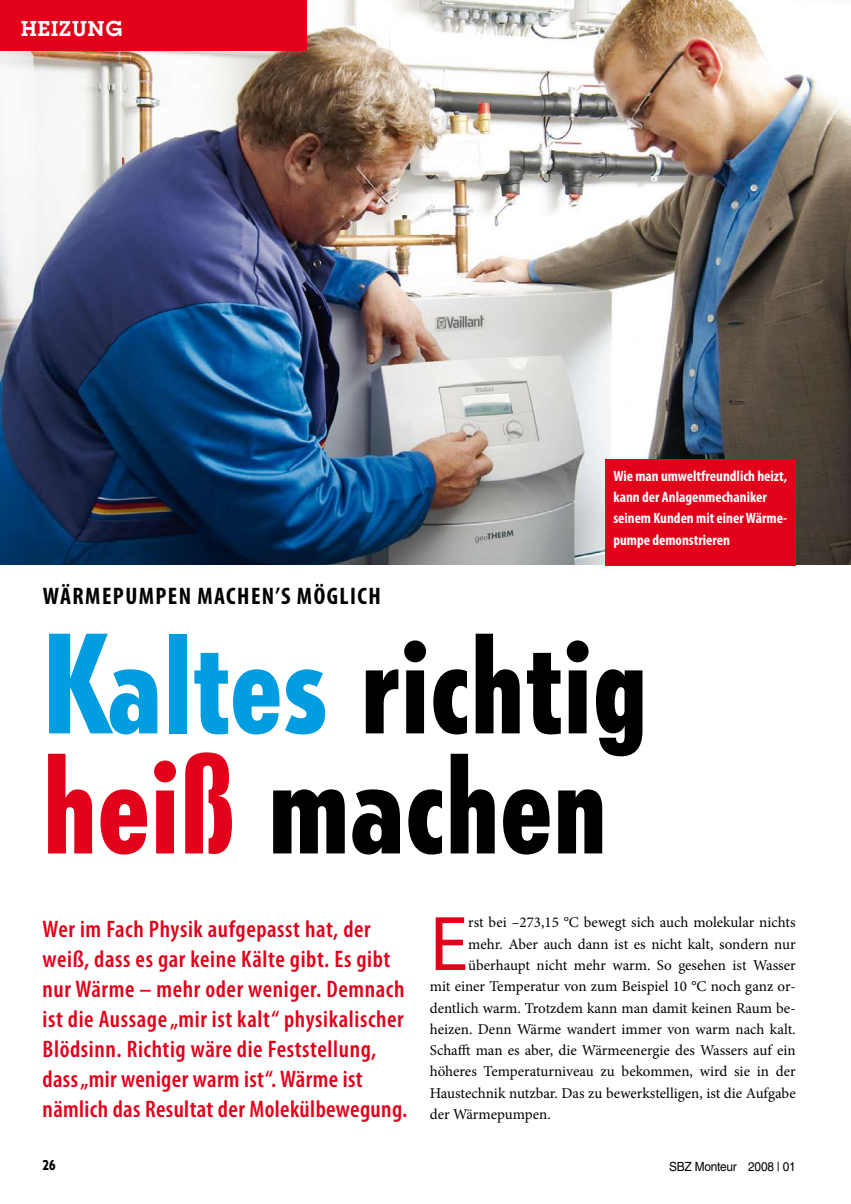
<style>
.page{position:relative;width:851px;height:1204px;background:#fff}
.page>*{position:absolute;margin:0;border:0;box-sizing:border-box;transform-origin:0 0}
.t1{font:800 condensed 135px/120px "Tempo Std";color:#000}
.t2{font:78.15px "Myriad Pro";color:#e2001a}
.t3{font:600 condensed 24px/30px "Myriad Pro";letter-spacing:.025em;color:#e2001a}
.t4{font:700 condensed 24px "Myriad Pro";letter-spacing:.06em;color:#000}
.t5{font:600 21px "Lubalin Graph Std";letter-spacing:.05em;color:#fff}
.t6{font:15px "Minion Pro";color:#000}
.t7{font:700 condensed 15px/21.3px "Myriad Pro";color:#fff}
.t8{font:800 condensed 13.5px "Tempo Std";color:#000}
.t9{font:12.6px "Helvetica LT Std";letter-spacing:-.02em;color:#000;scale:.94 1}
.s1{color:#009ee0}
.s2{color:#e2001a}
</style>
<div class="page">
<img style="left:0;top:0;width:850px;height:564px">
<div style="left:0;top:0;width:306px;height:51px;background:#e2001a"></div>
<div style="left:604px;top:459px;width:191px;height:107px;background:#e2001a"></div>
<h3 class="t5" style="left:21px;top:15px;width:102px">HEIZUNG</h3>
<p class="t7" style="left:613px;top:465px;width:175px">Wie man umweltfreundlich heizt, kann der Anlagenmechaniker seinem Kunden mit einer Wärme&shy;pumpe demonstrieren</p>
<h3 class="t4" style="left:43px;top:580px;width:339px">Wärmepumpen machen’s möglich</h3>
<h1 class="t1" style="left:43px;top:623px;width:606px"><span class="s1">Kaltes</span> richtig <span class="s2">heiß</span> machen</h1>
<p class="t3" style="left:43px;top:913px;width:366px">Wer im Fach Physik aufgepasst hat, der weiß, dass es gar keine Kälte gibt. Es gibt nur Wärme – mehr oder weniger. Demnach ist die Aussage „mir ist kalt“ physikalischer Blödsinn. Richtig wäre die Feststellung, dass „mir weniger warm ist“. Wärme ist nämlich das Resultat der Molekülbewegung.</p>
<h2 class="t2" style="left:429px;top:895px;width:40px">E</h2>
<p class="t6" style="left:468px;top:912px;width:329px">rst bei –273,15 °C bewegt sich auch molekular nichts</p>
<p class="t6" style="left:468px;top:933px;width:329px">mehr. Aber auch dann ist es nicht kalt, sondern nur</p>
<p class="t6" style="left:468px;top:955px;width:329px">überhaupt nicht mehr warm. So gesehen ist Wasser</p>
<p class="t6" style="left:429px;top:976px;width:367px">mit einer Temperatur von zum Beispiel 10 °C noch ganz or-</p>
<p class="t6" style="left:429px;top:997px;width:367px">dentlich warm. Trotzdem kann man damit keinen Raum be-</p>
<p class="t6" style="left:429px;top:1018px;width:367px">heizen. Denn Wärme wandert immer von warm nach kalt.</p>
<p class="t6" style="left:429px;top:1040px;width:367px">Schafft man es aber, die Wärmeenergie des Wassers auf ein</p>
<p class="t6" style="left:429px;top:1061px;width:367px">höheres Temperaturniveau zu bekommen, wird sie in der</p>
<p class="t6" style="left:429px;top:1082px;width:367px">Haustechnik nutzbar. Das zu bewerkstelligen, ist die Aufgabe</p>
<p class="t6" style="left:429px;top:1103px;width:123px">der Wärmepumpen.</p>
<p class="t8" style="left:43px;top:1156px;width:14px">26</p>
<p class="t9" style="left:669px;top:1158px;width:136px">SBZ Monteur 2008 | 01</p>
</div>
